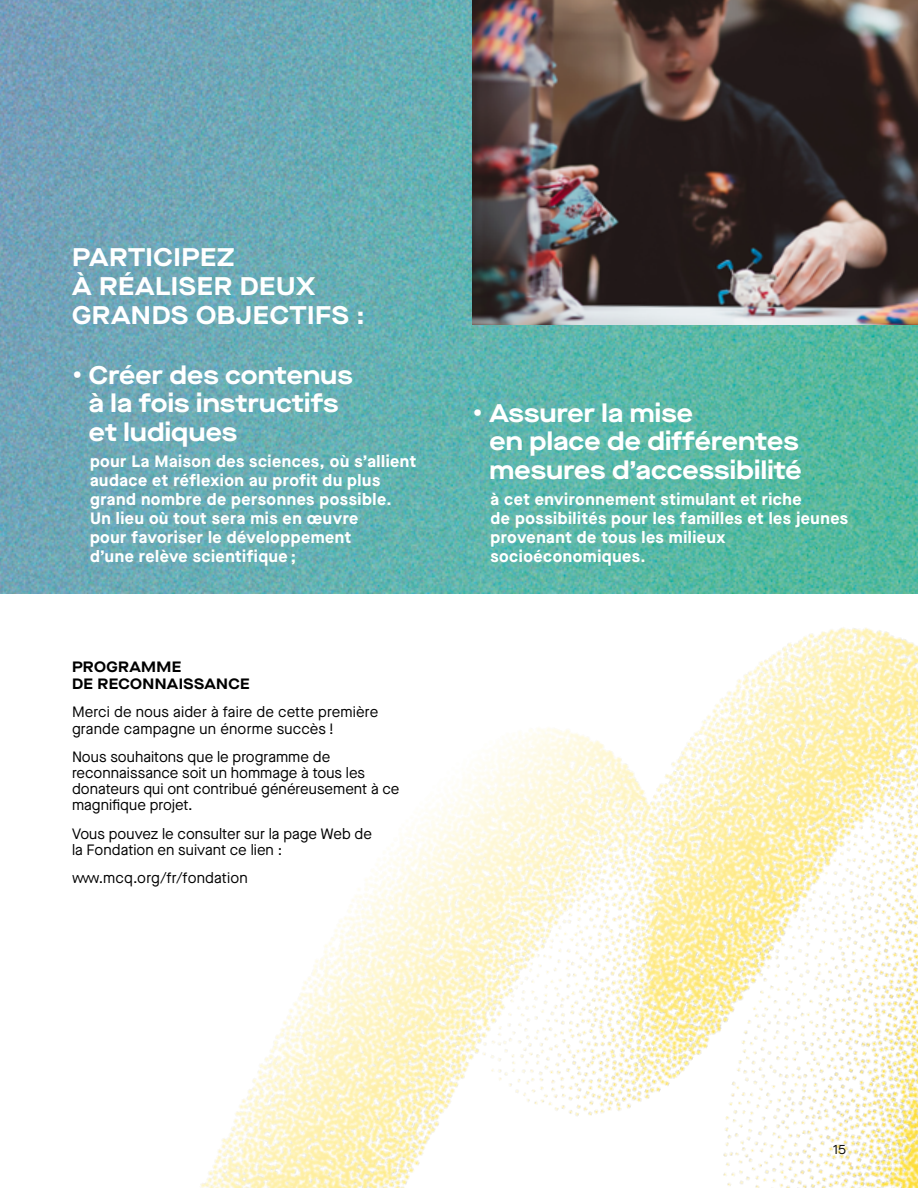
<style>
.page{position:relative;width:918px;height:1188px;background:#fff}
.page>*{position:absolute;margin:0;border:0;box-sizing:border-box;transform-origin:0 0}
.t1{font:700 expanded 25.5px/28.5px "Maison Neue";letter-spacing:.01em;color:#fff}
.t2{font:700 16.5px/18.9px "Maison Neue";letter-spacing:.03em;color:#fff}
.t3{font:15px/16.2px "Maison Neue";letter-spacing:.005em;color:#000}
.t4{font:700 expanded 15px/17.2px "Maison Neue";letter-spacing:.03em;color:#000}
.t5{font:13.5px "Maison Neue";color:#000}
</style>
<div class="page">
<img style="left:0;top:0;width:472px;height:594px">
<img style="left:472px;top:0;width:446px;height:229px">
<img style="left:189px;top:229px;width:729px;height:959px">
<h1 class="t1" style="left:72px;top:241px;width:294px;line-height:29.2px">PARTICIPEZ<br>À RÉALISER DEUX<br>GRANDS OBJECTIFS :</h1>
<h1 class="t1" style="left:89px;top:360px;width:265px;text-indent:-17px">• Créer des contenus à la fois instructifs et ludiques</h1>
<p class="t2" style="left:90px;top:452px;width:328px">pour La Maison des sciences, où s’allient audace et réflexion au profit du plus grand nombre de personnes possible.<br>Un lieu où tout sera mis en œuvre<br>pour favoriser le développement<br>d’une relève scientifique ;</p>
<p class="t4" style="left:72px;top:658px;width:179px">PROGRAMME<br>DE RECONNAISSANCE</p>
<p class="t3" style="left:72px;top:704px;width:308px">Merci de nous aider à faire de cette première grande campagne un énorme succès !</p>
<p class="t3" style="left:72px;top:748px;width:329px">Nous souhaitons que le programme de reconnaissance soit un hommage à tous les donateurs qui ont contribué généreusement à ce magnifique projet.</p>
<p class="t3" style="left:72px;top:825px;width:301px">Vous pouvez le consulter sur la page Web de la Fondation en suivant ce lien :</p>
<p class="t3" style="left:72px;top:869px;width:177px">www.mcq.org/fr/fondation</p>
<h1 class="t1" style="left:489px;top:398px;width:314px;text-indent:-17px">• Assurer la mise<br>en place de différentes mesures d’accessibilité</h1>
<p class="t2" style="left:490px;top:490px;width:359px">à cet environnement stimulant et riche<br>de possibilités pour les familles et les jeunes provenant de tous les milieux socioéconomiques.</p>
<p class="t5" style="left:833px;top:1141px;width:14px">15</p>
</div>
